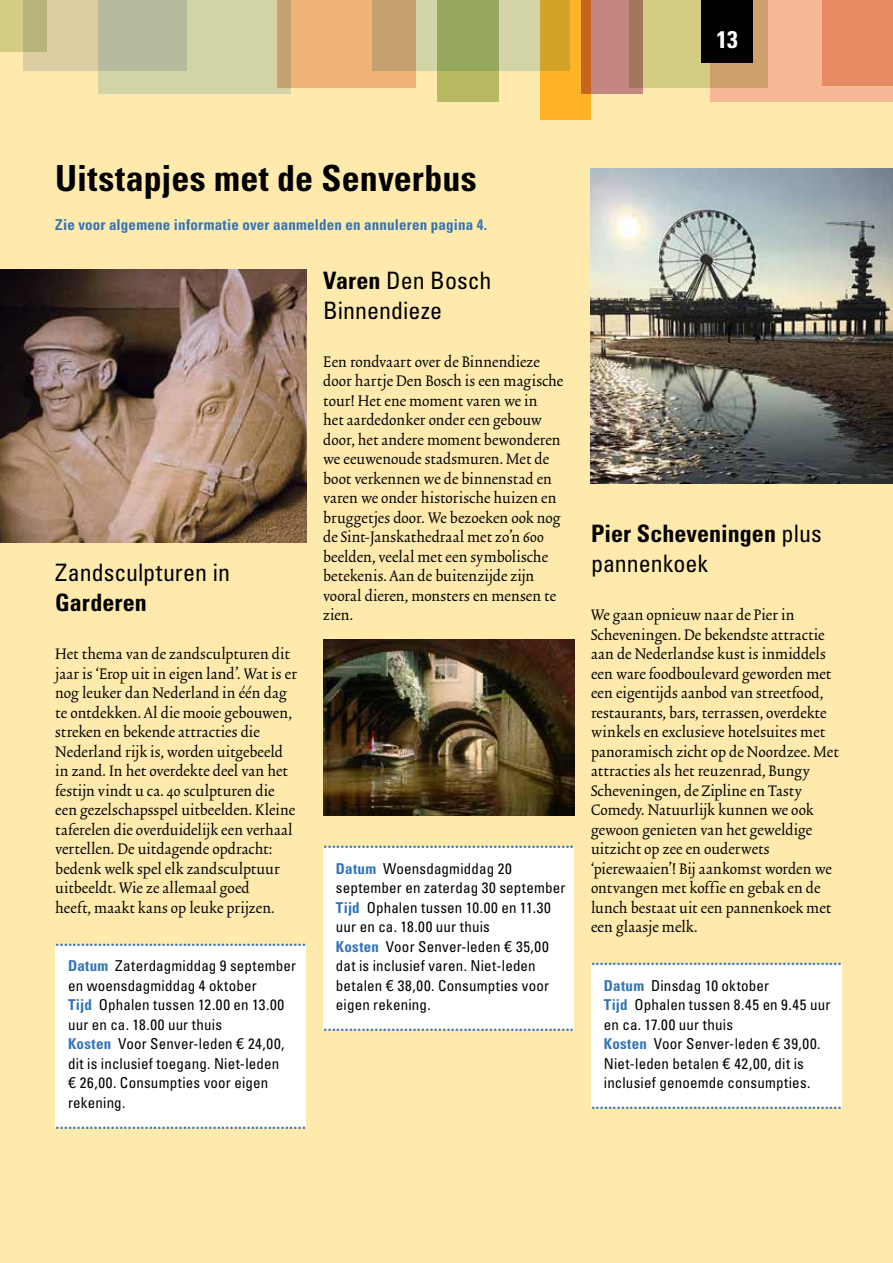
<style>
.page{position:relative;width:893px;height:1263px;background:#ffeaad}
.page>*{position:absolute;margin:0;border:0;box-sizing:border-box;transform-origin:0 0}
.t1{font:700 condensed 36px "Univers";letter-spacing:.005em;color:#000}
.t2{font:24px "Trinite No 2 Rom Con";color:#3374b5}
.t3{font:condensed 24px/30px "Univers";color:#000}
.t4{font:700 condensed 24px/30px "Univers";color:#000}
.t5{font:700 condensed 24px "Univers";color:#fff}
.t6{font:18px/19.5px "Trinite No 2 Rom Con";letter-spacing:.01em;color:#000}
.t7{font:condensed 15px/19.5px "Univers";letter-spacing:.01em;color:#000}
.t8{font:700 condensed 15px "Univers";letter-spacing:.01em;color:#3374b5}
.s1{font-weight:700;color:#3374b5}
.s2{font-family:"Linotype Euro Font Tto Z";font-stretch:normal}
.s3{font-weight:700}
.s4{font-weight:400}
</style>
<div class="page">
<div style="left:437px;top:0;width:62px;height:102px;background:#b7b962"></div>
<div style="left:581px;top:0;width:62px;height:94px;background:#c58680"></div>
<svg style="left:629px;top:0;width:81px;height:87px;background:#c8b978"></svg>
<svg style="left:710px;top:0;width:183px;height:102px;background:#ebb18a"></svg>
<div style="left:822px;top:0;width:71px;height:85px;background:#e88b65"></div>
<div style="left:702px;top:0;width:51px;height:62px;background:#000"></div>
<svg style="left:540px;top:0;width:51px;height:119px;background:#f1a125"></svg>
<div style="left:23px;top:0;width:164px;height:71px;background:#dccea2"></div>
<div style="left:278px;top:0;width:138px;height:87px;background:#f0b275"></div>
<svg style="left:98px;top:0;width:192px;height:94px;background:#c6c79f"></svg>
<div style="left:0;top:0;width:47px;height:51px;background:linear-gradient(to right,#ddd382,#adad76)"></div>
<svg style="left:372px;top:0;width:198px;height:71px;background:#bbb26f"></svg>
<img style="left:0;top:269px;width:306px;height:273px">
<img style="left:323px;top:640px;width:251px;height:175px">
<img style="left:591px;top:169px;width:302px;height:315px">
<div style="left:55px;top:945px;width:251px;height:182px;background:#fff"></div>
<div style="left:323px;top:848px;width:251px;height:182px;background:#fff"></div>
<div style="left:591px;top:965px;width:251px;height:143px;background:#fff"></div>
<h2 class="t5" style="left:717px;top:25px;width:23px">13</h2>
<h1 class="t1" style="left:55px;top:156px;width:423px">Uitstapjes met de Senverbus</h1>
<p class="t8" style="left:55px;top:216px;width:433px">Zie voor algemene informatie over aanmelden en annuleren pagina 4.</p>
<h2 class="t3" style="left:55px;top:557px;width:176px">Zandsculpturen in</h2>
<h2 class="t4" style="left:55px;top:587px;width:93px">Garderen</h2>
<p class="t6" style="left:55px;top:646px;width:243px">Het thema van de zandsculpturen dit jaar is ‘Erop uit in eigen land’. Wat is er nog leuker dan Nederland in één dag te ontdekken. Al die mooie gebouwen, streken en bekende attracties die Nederland rijk is, worden uitgebeeld in zand. In het overdekte deel van het festijn vindt u ca. 40 sculpturen die een gezelschapsspel uitbeelden. Kleine taferelen die overduidelijk een verhaal vertellen. De uitdagende opdracht: bedenk welk spel elk zandsculptuur uitbeeldt. Wie ze allemaal goed<br>heeft, maakt kans op leuke prijzen.</p>
<h2 class="t2" style="left:55px;top:928px;width:252px">...........................................................</h2>
<p class="t7" style="left:68px;top:956px;width:230px"><span class="s1">Datum</span> Zaterdagmiddag 9 september en woensdagmiddag 4 oktober<br><span class="s1">Tijd</span> Ophalen tussen 12.00 en 13.00 uur en ca. 18.00 uur thuis<br><span class="s1">Kosten</span> Voor Senver-leden <span class="s2">M</span> 24,00, dit is inclusief toegang. Niet-leden<br><span class="s2">M</span> 26,00. Consumpties voor eigen rekening.</p>
<h2 class="t2" style="left:55px;top:1111px;width:252px">...........................................................</h2>
<h2 class="t3" style="left:323px;top:265px;width:170px"><span class="s3">Varen</span> Den Bosch<br>Binnendieze</h2>
<p class="t6" style="left:323px;top:353px;width:242px">Een rondvaart over de Binnendieze door hartje Den Bosch is een magische tour! Het ene moment varen we in<br>het aardedonker onder een gebouw door, het andere moment bewonderen we eeuwenoude stadsmuren. Met de boot verkennen we de binnenstad en varen we onder historische huizen en bruggetjes door. We bezoeken ook nog de Sint-Janskathedraal met zo’n 600 beelden, veelal met een symbolische betekenis. Aan de buitenzijde zijn vooral dieren, monsters en mensen te zien.</p>
<h2 class="t2" style="left:323px;top:831px;width:252px">...........................................................</h2>
<p class="t7" style="left:336px;top:858px;width:231px"><span class="s1">Datum</span> Woensdagmiddag 20 september en zaterdag 30 september<br><span class="s1">Tijd</span> Ophalen tussen 10.00 en 11.30 uur en ca. 18.00 uur thuis<br><span class="s1">Kosten</span> Voor Senver-leden <span class="s2">M</span> 35,00 dat is inclusief varen. Niet-leden betalen <span class="s2">M</span> 38,00. Consumpties voor eigen rekening.</p>
<h2 class="t2" style="left:323px;top:1014px;width:252px">...........................................................</h2>
<h2 class="t4" style="left:591px;top:518px;width:232px">Pier Scheveningen <span class="s4">plus pannenkoek</span></h2>
<p class="t6" style="left:591px;top:607px;width:249px">We gaan opnieuw naar de Pier in Scheveningen. De bekendste attractie aan de Nederlandse kust is inmiddels een ware foodboulevard geworden met een eigentijds aanbod van streetfood, restaurants, bars, terrassen, overdekte winkels en exclusieve hotelsuites met panoramisch zicht op de Noordzee. Met attracties als het reuzenrad, Bungy Scheveningen, de Zipline en Tasty Comedy. Natuurlijk kunnen we ook gewoon genieten van het geweldige uitzicht op zee en ouderwets ‘pierewaaien’! Bij aankomst worden we ontvangen met koffie en gebak en de lunch bestaat uit een pannenkoek met een glaasje melk.</p>
<h2 class="t2" style="left:591px;top:948px;width:252px">...........................................................</h2>
<p class="t7" style="left:604px;top:975px;width:228px"><span class="s1">Datum</span> Dinsdag 10 oktober<br><span class="s1">Tijd</span> Ophalen tussen 8.45 en 9.45 uur en ca. 17.00 uur thuis<br><span class="s1">Kosten</span> Voor Senver-leden <span class="s2">M</span> 39,00.<br>Niet-leden betalen <span class="s2">M</span> 42,00, dit is inclusief genoemde consumpties.</p>
<h2 class="t2" style="left:591px;top:1092px;width:252px">...........................................................</h2>
</div>
